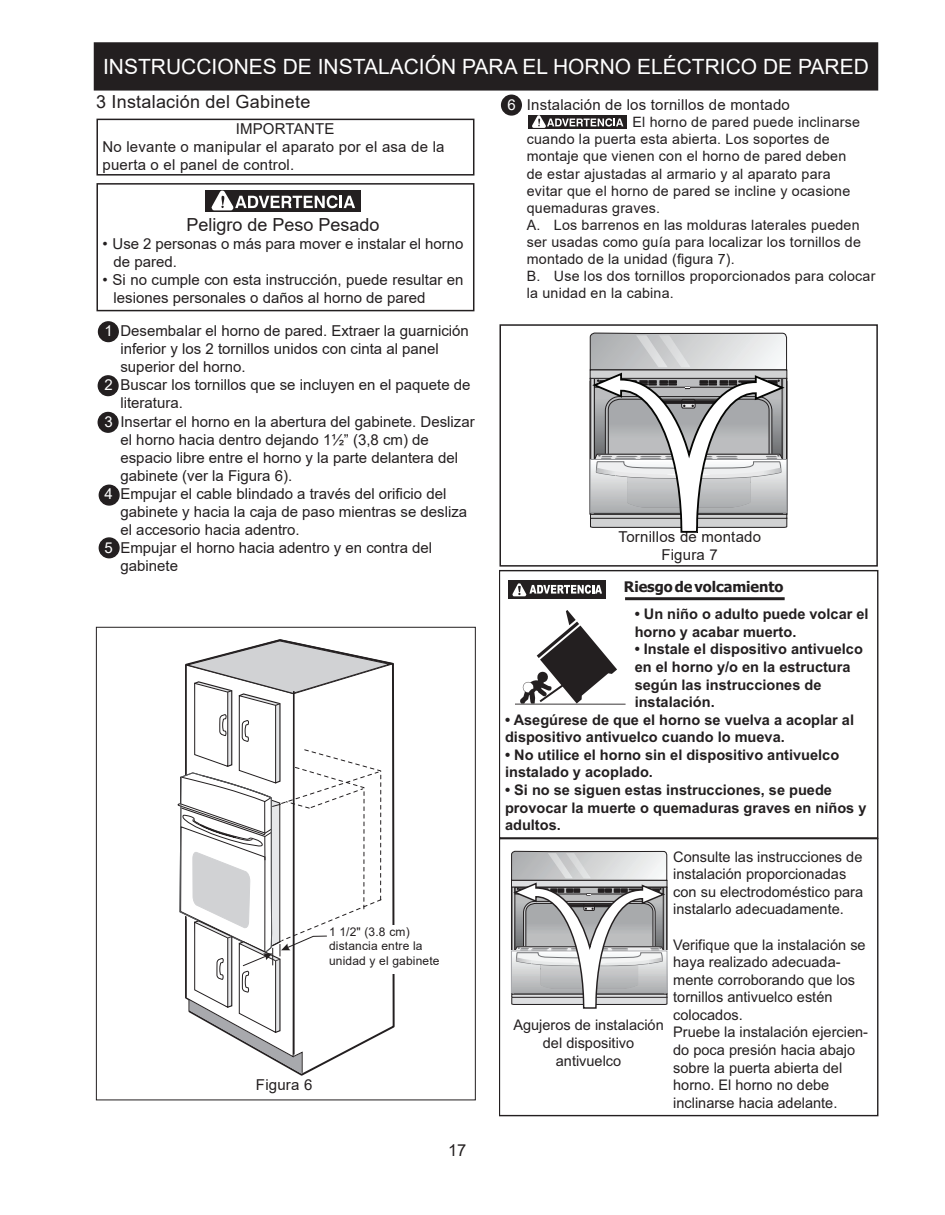
<style>
.page{position:relative;width:945px;height:1215px;background:#fff}
.page>*{position:absolute;margin:0;border:0;box-sizing:border-box;transform-origin:0 0}
.t1{font:21px "Arial";color:#fff}
.t2{font:18px "Arial";letter-spacing:.015em;color:#231f20}
.t3{font:16.5px "Arial";color:#231f20}
.t4{font:15px/18px "Arial";color:#231f20}
.t5{font:14.7px/17.5px "Arial";color:#231f20}
.t6{font:700 14.7px/17.5px "Arial";color:#231f20}
.t7{font:700 14.7px "Tahoma";letter-spacing:-.005em;color:#231f20}
.t8{font:14.25px/17.1px "Arial";letter-spacing:.015em;color:#231f20}
.t9{font:12px/14.4px "Arial";letter-spacing:.015em;color:#231f20}
.s1{color:#fff}
</style>
<div class="page">
<div style="left:94px;top:43px;width:784px;height:47px;background:#231f20"></div>
<div style="left:94px;top:42px;width:784px;height:49px;border:2px solid #231f20"></div>
<div style="left:98px;top:413px;width:20px;height:19px;background:#231f20;border-radius:50%"></div>
<div style="left:98px;top:412px;width:21px;height:21px;border:2px solid #231f20;border-radius:50%"></div>
<div style="left:99px;top:485px;width:20px;height:20px;background:#231f20;border-radius:50%"></div>
<div style="left:99px;top:485px;width:21px;height:21px;border:2px solid #231f20;border-radius:50%"></div>
<div style="left:99px;top:538px;width:20px;height:20px;background:#231f20;border-radius:50%"></div>
<div style="left:99px;top:537px;width:21px;height:21px;border:2px solid #231f20;border-radius:50%"></div>
<div style="left:98px;top:376px;width:20px;height:19px;background:#231f20;border-radius:50%"></div>
<div style="left:98px;top:375px;width:21px;height:21px;border:2px solid #231f20;border-radius:50%"></div>
<div style="left:99px;top:322px;width:19px;height:19px;background:#231f20;border-radius:50%"></div>
<div style="left:98px;top:321px;width:21px;height:21px;border:2px solid #231f20;border-radius:50%"></div>
<div style="left:96px;top:119px;width:378px;height:57px;border:2px solid #231f20"></div>
<div style="left:96px;top:183px;width:378px;height:128px;border:2px solid #231f20"></div>
<div style="left:206px;top:190px;width:155px;height:22px;background:#231f20"></div>
<svg style="left:211px;top:190px;width:144px;height:21px"></svg>
<svg style="left:177px;top:639px;width:218px;height:435px"></svg>
<div style="left:332px;top:925px;width:69px;height:49px;background:#fff"></div>
<div style="left:502px;top:95px;width:19px;height:20px;background:#231f20;border-radius:50%"></div>
<div style="left:501px;top:95px;width:21px;height:21px;border:2px solid #231f20;border-radius:50%"></div>
<div style="left:528px;top:115px;width:99px;height:14px;background:#231f20"></div>
<svg style="left:532px;top:115px;width:91px;height:13px"></svg>
<div style="left:500px;top:324px;width:378px;height:243px;border:2px solid #231f20"></div>
<svg style="left:590px;top:333px;width:198px;height:200px"></svg>
<svg style="left:500px;top:570px;width:378px;height:268px"></svg>
<hr style="left:625px;top:597px;width:160px;height:3px;background:#231f20">
<hr style="left:515px;top:704px;width:111px;height:1px;background:#231f20">
<svg style="left:519px;top:610px;width:98px;height:94px"></svg>
<svg style="left:500px;top:838px;width:378px;height:278px"></svg>
<svg style="left:511px;top:851px;width:157px;height:158px"></svg>
<div style="left:508px;top:580px;width:98px;height:19px;background:#231f20"></div>
<svg style="left:512px;top:583px;width:90px;height:14px"></svg>
<h1 class="t1" style="left:103px;top:52px;width:767px">INSTRUCCIONES DE INSTALACIÓN PARA EL HORNO ELÉCTRICO DE PARED</h1>
<p class="t2" style="left:96px;top:89px;width:216px">3 Instalación del Gabinete</p>
<p class="t4" style="left:508px;top:96px;width:284px"><span class="s1">6</span> Instalación de los tornillos de montado</p>
<p class="t8" style="left:527px;top:114px;width:350px;text-indent:106px">El horno de pared puede inclinarse cuando la puerta esta abierta. Los soportes de montaje que vienen con el horno de pared deben<br>de estar ajustadas al armario y al aparato para<br>evitar que el horno de pared se incline y ocasione quemaduras graves.<br>A. Los barrenos en las molduras laterales pueden ser usadas como guía para localizar los tornillos de montado de la unidad (figura 7).<br>B. Use los dos tornillos proporcionados para colocar la unidad en la cabina.</p>
<p class="t4" style="left:102px;top:120px;width:344px;text-indent:133px">IMPORTANTE<br>No levante o manipular el aparato por el asa de la puerta o el panel de control.</p>
<p class="t2" style="left:186px;top:212px;width:195px">Peligro de Peso Pesado</p>
<p class="t4" style="left:114px;top:234px;width:351px;text-indent:-11px">• Use 2 personas o más para mover e instalar el horno de pared.</p>
<p class="t4" style="left:114px;top:270px;width:352px;text-indent:-11px">• Si no cumple con esta instrucción, puede resultar en lesiones personales o daños al horno de pared</p>
<p class="t4" style="left:104px;top:322px;width:366px"><span class="s1">1</span> Desembalar el horno de pared. Extraer la guarnición</p>
<p class="t4" style="left:120px;top:340px;width:320px">inferior y los 2 tornillos unidos con cinta al panel</p>
<p class="t4" style="left:120px;top:358px;width:127px">superior del horno.</p>
<p class="t4" style="left:104px;top:376px;width:368px"><span class="s1">2</span> Buscar los tornillos que se incluyen en el paquete de</p>
<p class="t4" style="left:120px;top:394px;width:64px">literatura.</p>
<p class="t4" style="left:104px;top:413px;width:372px"><span class="s1">3</span> Insertar el horno en la abertura del gabinete. Deslizar</p>
<p class="t4" style="left:120px;top:431px;width:310px">el horno hacia dentro dejando 1½” (3,8 cm) de</p>
<p class="t4" style="left:120px;top:449px;width:339px">espacio libre entre el horno y la parte delantera del</p>
<p class="t4" style="left:120px;top:467px;width:173px">gabinete (ver la Figura 6).</p>
<p class="t4" style="left:104px;top:485px;width:344px"><span class="s1">4</span> Empujar el cable blindado a través del orificio del</p>
<p class="t4" style="left:120px;top:503px;width:348px">gabinete y hacia la caja de paso mientras se desliza</p>
<p class="t4" style="left:120px;top:521px;width:181px">el accesorio hacia adentro.</p>
<p class="t4" style="left:104px;top:539px;width:329px"><span class="s1">5</span> Empujar el horno hacia adentro y en contra del</p>
<p class="t4" style="left:120px;top:557px;width:59px">gabinete</p>
<p class="t9" style="left:329px;top:924px;width:112px">1 1/2" (3.8 cm) distancia entre la unidad y el gabinete</p>
<p class="t4" style="left:256px;top:1075px;width:58px">Figura 6</p>
<p class="t3" style="left:448px;top:1139px;width:20px">17</p>
<p class="t4" style="left:618px;top:528px;width:144px;text-align:center">Tornillos de montado<br>Figura 7</p>
<p class="t7" style="left:624px;top:576px;width:161px">Riesgo de volcamiento</p>
<p class="t6" style="left:635px;top:606px;width:235px">• Un niño o adulto puede volcar el horno y acabar muerto.</p>
<p class="t6" style="left:635px;top:641px;width:230px">• Instale el dispositivo antivuelco en el horno y/o en la estructura según las instrucciones de instalación.</p>
<p class="t6" style="left:505px;top:711px;width:351px">• Asegúrese de que el horno se vuelva a acoplar al dispositivo antivuelco cuando lo mueva.</p>
<p class="t6" style="left:505px;top:746px;width:336px">• No utilice el horno sin el dispositivo antivuelco instalado y acoplado.</p>
<p class="t6" style="left:505px;top:782px;width:363px">• Si no se siguen estas instrucciones, se puede provocar la muerte o quemaduras graves en niños y adultos.</p>
<p class="t5" style="left:513px;top:1017px;width:152px;text-align:center">Agujeros de instalación del dispositivo antivuelco</p>
<p class="t5" style="left:673px;top:848px;width:192px">Consulte las instrucciones de instalación proporcionadas con su electrodoméstico para instalarlo adecuadamente.</p>
<p class="t5" style="left:673px;top:936px;width:196px">Verifique que la instalación se haya realizado adecuada&shy;mente corroborando que los tornillos antivuelco estén colocados.<br>Pruebe la instalación ejercien&shy;do poca presión hacia abajo sobre la puerta abierta del horno. El horno no debe inclinarse hacia adelante.</p>
</div>
